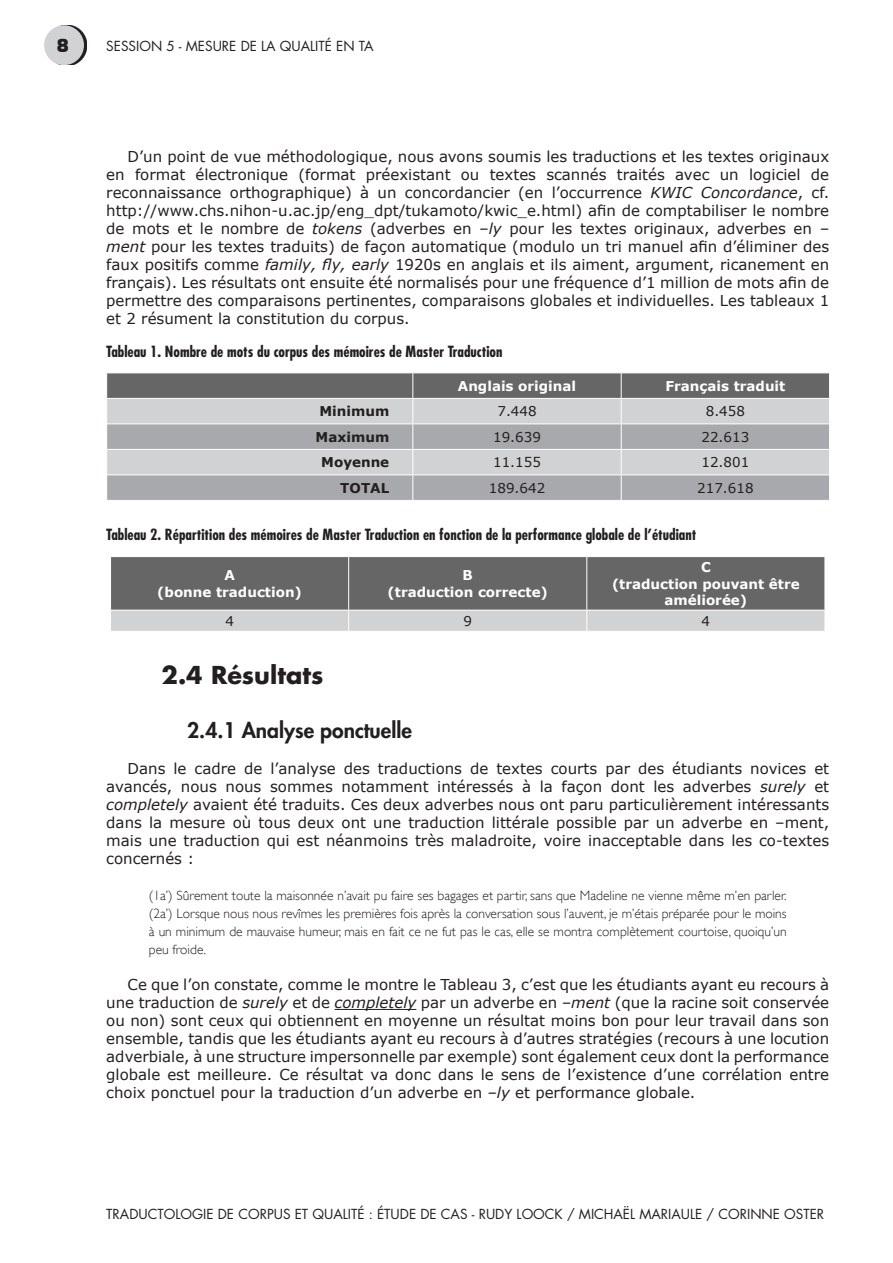
<style>
.page{position:relative;width:893px;height:1263px;background:#fff}
.page>*{position:absolute;margin:0;border:0;box-sizing:border-box;transform-origin:0 0}
.t1{font:700 24px "Futura Std";color:#231f20}
.t2{font:800 21px "Futura Std";color:#231f20}
.t3{font:18px "Square 721 Blk Normal";color:#231f20}
.t4{font:15px/18px "Verdana";color:#231f20;text-align:justify}
.Titre_Illustration{font:700 condensed 15px "Futura Std";color:#231f20}
.citation{font:300 13.5px/18px "Gill Sans";color:#231f20;text-align:justify}
.t5{font:13.5px "Futura Std";color:#231f20}
.Tableau_entrée{font:700 13.5px/16.2px "Verdana";color:#fff;text-align:center}
.Texte_dans_tableau{font:13.5px "Verdana";color:#231f20}
.Texte_dans_tableau_c{font:700 13.5px "Verdana";color:#231f20}
.s1{font-style:italic}
</style>
<div class="page">
<svg style="left:47px;top:25px;width:40px;height:40px"></svg>
<div style="left:44px;top:25px;width:40px;height:40px;background:#d1d2d4;border-radius:50%"></div>
<hr style="left:335px;top:1009px;width:81px;height:1px;background:#231f20">
<svg style="left:106px;top:373px;width:724px;height:127px;background:#aeafb1"></svg>
<svg style="left:110px;top:557px;width:715px;height:74px;background:#888"></svg>
<p class="t3" style="left:56px;top:34px;width:15px">8</p>
<p class="t5" style="left:106px;top:37px;width:269px">SESSION 5 - MESURE DE LA QUALITÉ EN TA</p>
<p class="t4" style="left:106px;top:147px;width:724px;text-indent:21px">D’un point de vue méthodologique, nous avons soumis les traductions et les textes originaux en format électronique (format préexistant ou textes scannés traités avec un logiciel de reconnaissance orthographique) à un concordancier (en l’occurrence <span class="s1">KWIC Concordance</span>, cf. http://www.chs.nihon-u.ac.jp/eng_dpt/tukamoto/kwic_e.html) afin de comptabiliser le nombre de mots et le nombre de <span class="s1">tokens</span> (adverbes en <span class="s1">–ly</span> pour les textes originaux, adverbes en <span class="s1">– ment</span> pour les textes traduits) de façon automatique (modulo un tri manuel afin d’éliminer des faux positifs comme <span class="s1">family, fly, early</span> 1920s en anglais et ils aiment, argument, ricanement en français). Les résultats ont ensuite été normalisés pour une fréquence d’1 million de mots afin de permettre des comparaisons pertinentes, comparaisons globales et individuelles. Les tableaux 1 et 2 résument la constitution du corpus.</p>
<p class="Titre_Illustration" style="left:106px;top:342px;width:398px">Tableau 1. Nombre de mots du corpus des mémoires de Master Traduction</p>
<p class="Tableau_entrée" style="left:458px;top:377px;width:120px">Anglais original</p>
<p class="Tableau_entrée" style="left:665px;top:377px;width:122px">Français traduit</p>
<p class="Texte_dans_tableau_c" style="left:319px;top:402px;width:71px">Minimum</p>
<p class="Texte_dans_tableau" style="left:497px;top:402px;width:41px">7.448</p>
<p class="Texte_dans_tableau" style="left:706px;top:402px;width:41px">8.458</p>
<p class="Texte_dans_tableau_c" style="left:316px;top:427px;width:75px">Maximum</p>
<p class="Texte_dans_tableau" style="left:493px;top:428px;width:49px">19.639</p>
<p class="Texte_dans_tableau" style="left:701px;top:428px;width:49px">22.613</p>
<p class="Texte_dans_tableau_c" style="left:321px;top:453px;width:70px">Moyenne</p>
<p class="Texte_dans_tableau" style="left:493px;top:453px;width:49px">11.155</p>
<p class="Texte_dans_tableau" style="left:701px;top:453px;width:49px">12.801</p>
<p class="Texte_dans_tableau_c" style="left:340px;top:478px;width:50px">TOTAL</p>
<p class="Texte_dans_tableau" style="left:489px;top:479px;width:58px">189.642</p>
<p class="Texte_dans_tableau" style="left:697px;top:479px;width:58px">217.618</p>
<p class="Titre_Illustration" style="left:106px;top:525px;width:591px">Tableau 2. Répartition des mémoires de Master Traduction en fonction de la performance globale de l’étudiant</p>
<p class="Tableau_entrée" style="left:224px;top:567px;width:12px">A</p>
<p class="Tableau_entrée" style="left:157px;top:583px;width:146px">(bonne traduction)</p>
<p class="Tableau_entrée" style="left:463px;top:567px;width:12px">B</p>
<p class="Tableau_entrée" style="left:387px;top:583px;width:162px">(traduction correcte)</p>
<p class="Tableau_entrée" style="left:701px;top:559px;width:11px">C</p>
<p class="Tableau_entrée" style="left:612px;top:575px;width:189px">(traduction pouvant être améliorée)</p>
<p class="Texte_dans_tableau" style="left:225px;top:612px;width:10px">4</p>
<p class="Texte_dans_tableau" style="left:463px;top:612px;width:10px">9</p>
<p class="Texte_dans_tableau" style="left:702px;top:612px;width:10px">4</p>
<p class="t1" style="left:162px;top:659px;width:163px">2.4 Résultats</p>
<p class="t2" style="left:187px;top:717px;width:226px">2.4.1 Analyse ponctuelle</p>
<p class="t4" style="left:106px;top:759px;width:724px;text-indent:21px">Dans le cadre de l’analyse des traductions de textes courts par des étudiants novices et avancés, nous nous sommes notamment intéressés à la façon dont les adverbes <span class="s1">surely</span> et <span class="s1">completely</span> avaient été traduits. Ces deux adverbes nous ont paru particulièrement intéressants dans la mesure où tous deux ont une traduction littérale possible par un adverbe en –ment, mais une traduction qui est néanmoins très maladroite, voire inacceptable dans les co-textes concernés :</p>
<p class="citation" style="left:149px;top:886px;width:639px">(1a’) Sûrement toute la maisonnée n’avait pu faire ses bagages et partir, sans que Madeline ne vienne même m’en parler. (2a’) Lorsque nous nous revîmes les premières fois après la conversation sous l’auvent, je m’étais préparée pour le moins à un minimum de mauvaise humeur, mais en fait ce ne fut pas le cas, elle se montra complètement courtoise, quoiqu’un peu froide.</p>
<p class="t4" style="left:106px;top:975px;width:724px;text-indent:21px">Ce que l’on constate, comme le montre le Tableau 3, c’est que les étudiants ayant eu recours à une traduction de <span class="s1">surely</span> et de <span class="s1">completely</span> par un adverbe en <span class="s1">–ment</span> (que la racine soit conservée ou non) sont ceux qui obtiennent en moyenne un résultat moins bon pour leur travail dans son ensemble, tandis que les étudiants ayant eu recours à d’autres stratégies (recours à une locution adverbiale, à une structure impersonnelle par exemple) sont également ceux dont la performance globale est meilleure. Ce résultat va donc dans le sens de l’existence d’une corrélation entre choix ponctuel pour la traduction d’un adverbe en <span class="s1">–ly</span> et performance globale.</p>
<p class="t5" style="left:106px;top:1205px;width:719px">TRADUCTOLOGIE DE CORPUS ET QUALITÉ : ÉTUDE DE CAS - RUDY LOOCK / MICHAËL MARIAULE / CORINNE OSTER</p>
</div>
